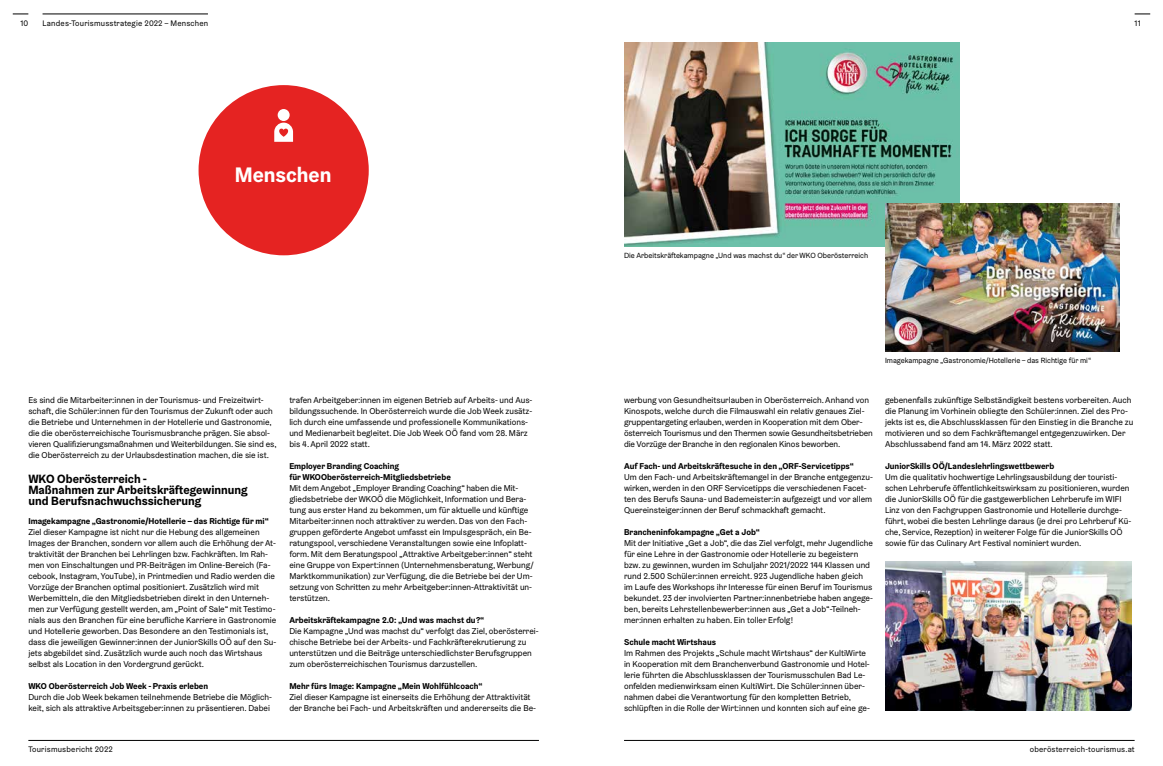
<style>
.page{position:relative;width:1163px;height:766px;background:#fff}
.page>*{position:absolute;margin:0;border:0;box-sizing:border-box;transform-origin:0 0}
.t1{font:700 21px "Graebenbach OE";color:#fff}
.t2{font:700 12px/11px "Graebenbach OE";color:#000}
.t3{font:8.5px/11px "Graebenbach OE";color:#000}
.t4{font:700 8.5px/11px "Graebenbach OE";color:#000}
.t5{font:8px "Graebenbach OE";letter-spacing:.025em;color:#000}
.t6{font:7.5px "Graebenbach OE";color:#000}
</style>
<div class="page">
<svg style="left:1134px;top:14px;width:15px;height:1px"></svg>
<svg style="left:13px;top:14px;width:15px;height:1px"></svg>
<hr style="left:28px;top:740px;width:511px;height:1px;background:#000">
<hr style="left:624px;top:740px;width:510px;height:1px;background:#000">
<div style="left:198px;top:85px;width:171px;height:170px;background:#e52322;border-radius:50%"></div>
<svg style="left:274px;top:109px;width:19px;height:33px"></svg>
<hr style="left:43px;top:14px;width:165px;height:1px;background:#000">
<img style="left:624px;top:43px;width:335px;height:204px">
<img style="left:885px;top:561px;width:246px;height:149px">
<img style="left:884px;top:203px;width:235px;height:148px">
<p class="t5" style="left:43px;top:18px;width:167px">Landes-Tourismusstrategie 2022 – Menschen</p>
<p class="t5" style="left:20px;top:18px;width:9px">10</p>
<p class="t5" style="left:1134px;top:18px;width:7px">11</p>
<h1 class="t1" style="left:235px;top:162px;width:98px">Menschen</h1>
<p class="t3" style="left:28px;top:394px;width:250px">Es sind die Mitarbeiter:innen in der Tourismus- und Freizeitwirt&shy;schaft, die Schüler:innen für den Tourismus der Zukunft oder auch die Betriebe und Unternehmen in der Hotellerie und Gastronomie, die die oberösterreichische Tourismusbranche prägen. Sie absol&shy;vieren Qualifizierungsmaßnahmen und Weiterbildungen. Sie sind es, die Oberösterreich zu der Urlaubsdestination machen, die sie ist.</p>
<h2 class="t2" style="left:28px;top:473px;width:221px">WKO Oberösterreich -<br>Maßnahmen zur Arbeitskräftegewinnung und Berufsnachwuchssicherung</h2>
<p class="t4" style="left:28px;top:515px;width:242px">Imagekampagne „Gastronomie/Hotellerie – das Richtige für mi“</p>
<p class="t3" style="left:28px;top:526px;width:249px">Ziel dieser Kampagne ist nicht nur die Hebung des allgemeinen Images der Branchen, sondern vor allem auch die Erhöhung der At&shy;traktivität der Branchen bei Lehrlingen bzw. Fachkräften. Im Rah&shy;men von Einschaltungen und PR-Beiträgen im Online-Bereich (Fa&shy;cebook, Instagram, YouTube), in Printmedien und Radio werden die Vorzüge der Branchen optimal positioniert. Zusätzlich wird mit Werbemitteln, die den Mitgliedsbetrieben direkt in den Unterneh&shy;men zur Verfügung gestellt werden, am „Point of Sale“ mit Testimo&shy;nials aus den Branchen für eine berufliche Karriere in Gastronomie und Hotellerie geworben. Das Besondere an den Testimonials ist, dass die jeweiligen Gewinner:innen der JuniorSkills OÖ auf den Su&shy;jets abgebildet sind. Zusätzlich wurde auch noch das Wirtshaus selbst als Location in den Vordergrund gerückt.</p>
<p class="t4" style="left:28px;top:680px;width:181px">WKO Oberösterreich Job Week - Praxis erleben</p>
<p class="t3" style="left:28px;top:691px;width:245px">Durch die Job Week bekamen teilnehmende Betriebe die Möglich&shy;keit, sich als attraktive Arbeitsgeber:innen zu präsentieren. Dabei</p>
<p class="t3" style="left:289px;top:394px;width:244px">trafen Arbeitgeber:innen im eigenen Betrieb auf Arbeits- und Aus&shy;bildungssuchende. In Oberösterreich wurde die Job Week zusätz&shy;lich durch eine umfassende und professionelle Kommunikations&shy;und Medienarbeit begleitet. Die Job Week OÖ fand vom 28. März bis 4. April 2022 statt.</p>
<p class="t4" style="left:289px;top:460px;width:163px">Employer Branding Coaching<br>für WKOOberösterreich-Mitgliedsbetriebe</p>
<p class="t3" style="left:289px;top:482px;width:246px">Mit dem Angebot „Employer Branding Coaching“ haben die Mit&shy;gliedsbetriebe der WKOÖ die Möglichkeit, Information und Bera&shy;tung aus erster Hand zu bekommen, um für aktuelle und künftige Mitarbeiter:innen noch attraktiver zu werden. Das von den Fach&shy;gruppen geförderte Angebot umfasst ein Impulsgespräch, ein Be&shy;ratungspool, verschiedene Veranstaltungen sowie eine Infoplatt&shy;form. Mit dem Beratungspool „Attraktive Arbeitgeber:innen“ steht eine Gruppe von Expert:innen (Unternehmensberatung, Werbung/ Marktkommunikation) zur Verfügung, die die Betriebe bei der Um&shy;setzung von Schritten zu mehr Arbeitgeber:innen-Attraktivität un&shy;terstützen.</p>
<p class="t4" style="left:289px;top:614px;width:196px">Arbeitskräftekampagne 2.0: „Und was machst du?“</p>
<p class="t3" style="left:289px;top:625px;width:251px">Die Kampagne „Und was machst du“ verfolgt das Ziel, oberösterrei&shy;chische Betriebe bei der Arbeits- und Fachkräfterekrutierung zu unterstützen und die Beiträge unterschiedlichster Berufsgruppen zum oberösterreichischen Tourismus darzustellen.</p>
<p class="t4" style="left:289px;top:680px;width:195px">Mehr fürs Image: Kampagne „Mein Wohlfühlcoach“</p>
<p class="t3" style="left:289px;top:691px;width:248px">Ziel dieser Kampagne ist einerseits die Erhöhung der Attraktivität der Branche bei Fach- und Arbeitskräften und andererseits die Be-</p>
<p class="t6" style="left:624px;top:251px;width:246px">Die Arbeitskräftekampagne „Und was machst du“ der WKO Oberösterreich</p>
<p class="t6" style="left:884px;top:355px;width:208px">Imagekampagne „Gastronomie/Hotellerie – das Richtige für mi“</p>
<p class="t3" style="left:624px;top:394px;width:250px">werbung von Gesundheitsurlauben in Oberösterreich. Anhand von Kinospots, welche durch die Filmauswahl ein relativ genaues Ziel&shy;gruppentargeting erlauben, werden in Kooperation mit dem Ober&shy;österreich Tourismus und den Thermen sowie Gesundheitsbetrieben die Vorzüge der Branche in den regionalen Kinos beworben.</p>
<p class="t4" style="left:624px;top:460px;width:231px">Auf Fach- und Arbeitskräftesuche in den „ORF-Servicetipps“</p>
<p class="t3" style="left:624px;top:471px;width:250px">Um den Fach- und Arbeitskräftemangel in der Branche entgegenzu&shy;wirken, werden in den ORF Servicetipps die verschiedenen Facet&shy;ten des Berufs Sauna- und Bademeister:in aufgezeigt und vor allem Quereinsteiger:innen der Beruf schmackhaft gemacht.</p>
<p class="t4" style="left:624px;top:526px;width:137px">Brancheninfokampagne „Get a Job“</p>
<p class="t3" style="left:624px;top:537px;width:250px">Mit der Initiative „Get a Job“, die das Ziel verfolgt, mehr Jugendliche für eine Lehre in der Gastronomie oder Hotellerie zu begeistern bzw. zu gewinnen, wurden im Schuljahr 2021/2022 144 Klassen und rund 2.500 Schüler:innen erreicht. 923 Jugendliche haben gleich im Laufe des Workshops ihr Interesse für einen Beruf im Tourismus bekundet. 23 der involvierten Partner:innenbetriebe haben angege&shy;ben, bereits Lehrstellenbewerber:innen aus „Get a Job“-Teilneh&shy;mer:innen erhalten zu haben. Ein toller Erfolg!</p>
<p class="t4" style="left:624px;top:636px;width:93px">Schule macht Wirtshaus</p>
<p class="t3" style="left:624px;top:647px;width:247px">Im Rahmen des Projekts „Schule macht Wirtshaus“ der KultiWirte in Kooperation mit dem Branchenverbund Gastronomie und Hotel&shy;lerie führten die Abschlussklassen der Tourismusschulen Bad Le&shy;onfelden medienwirksam einen KultiWirt. Die Schüler:innen über&shy;nahmen dabei die Verantwortung für den kompletten Betrieb, schlüpften in die Rolle der Wirt:innen und konnten sich auf eine ge-</p>
<p class="t3" style="left:884px;top:394px;width:250px">gebenenfalls zukünftige Selbständigkeit bestens vorbereiten. Auch die Planung im Vorhinein obliegte den Schüler:innen. Ziel des Pro&shy;jekts ist es, die Abschlussklassen für den Einstieg in die Branche zu motivieren und so dem Fachkräftemangel entgegenzuwirken. Der Abschlussabend fand am 14. März 2022 statt.</p>
<p class="t4" style="left:884px;top:460px;width:171px">JuniorSkills OÖ/Landeslehrlingswettbewerb</p>
<p class="t3" style="left:884px;top:471px;width:248px">Um die qualitativ hochwertige Lehrlingsausbildung der touristi&shy;schen Lehrberufe öffentlichkeitswirksam zu positionieren, wurden die JuniorSkills OÖ für die gastgewerblichen Lehrberufe im WIFI Linz von den Fachgruppen Gastronomie und Hotellerie durchge&shy;führt, wobei die besten Lehrlinge daraus (je drei pro Lehrberuf Kü&shy;che, Service, Rezeption) in weiterer Folge für die JuniorSkills OÖ sowie für das Culinary Art Festival nominiert wurden.</p>
<p class="t5" style="left:28px;top:744px;width:86px">Tourismusbericht 2022</p>
<p class="t5" style="left:1029px;top:744px;width:106px">oberösterreich-tourismus.at</p>
</div>
